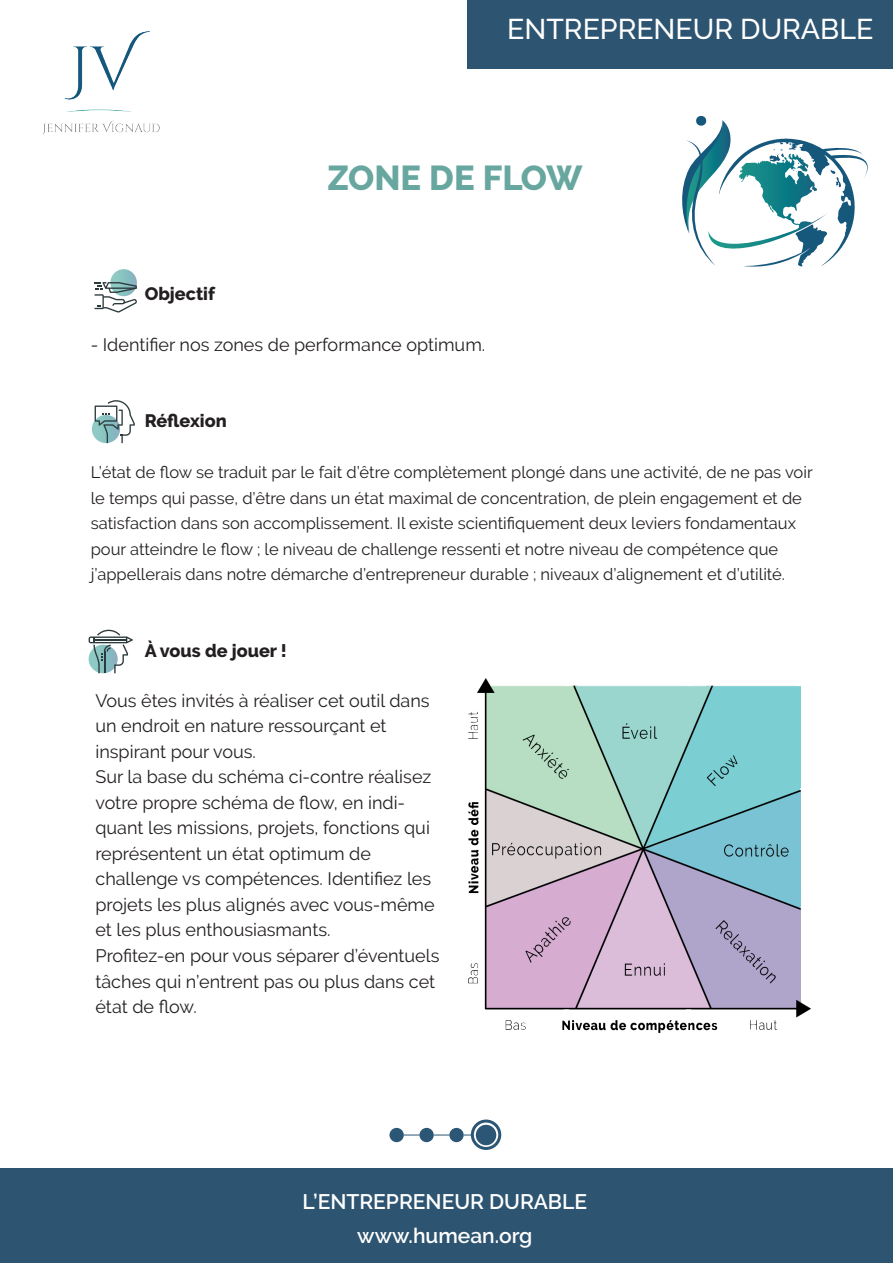
<style>
.page{position:relative;width:893px;height:1263px;background:#fff}
.page>*{position:absolute;margin:0;border:0;box-sizing:border-box;transform-origin:0 0}
.t1{font:800 34.5px "Raleway";color:#68a79f}
.t2{font:500 28.5px "Raleway";color:#fff}
.t3{font:600 21px/34.5px "Raleway";color:#fff;text-align:center}
.t4{font:18px/25.5px "Raleway";color:#231f20}
.t5{font:800 18px "Raleway";color:#231f20}
.t6{font:16.5px/25.5px "Raleway";color:#231f20}
</style>
<div class="page">
<img style="left:42px;top:31px;width:118px;height:103px">
<svg style="left:682px;top:116px;width:186px;height:151px"></svg>
<div style="left:467px;top:0;width:426px;height:69px;background:#2d5471"></div>
<svg style="left:92px;top:415px;width:28px;height:28px"></svg>
<svg style="left:95px;top:400px;width:40px;height:43px"></svg>
<svg style="left:89px;top:630px;width:44px;height:43px"></svg>
<svg style="left:110px;top:269px;width:27px;height:27px"></svg>
<svg style="left:95px;top:282px;width:42px;height:30px"></svg>
<div style="left:0;top:1168px;width:893px;height:95px;background:#2d5471"></div>
<div style="left:476px;top:1125px;width:20px;height:20px;background:#2b5676;border-radius:50%"></div>
<div style="left:449px;top:1128px;width:15px;height:14px;background:#2b5676;border-radius:50%"></div>
<div style="left:389px;top:1128px;width:15px;height:14px;background:#2b5676;border-radius:50%"></div>
<div style="left:419px;top:1128px;width:15px;height:14px;background:#2b5676;border-radius:50%"></div>
<svg style="left:404px;top:1135px;width:16px;height:1px"></svg>
<svg style="left:434px;top:1135px;width:16px;height:1px"></svg>
<div style="left:471px;top:1119px;width:30px;height:31px;border:3px solid #2b5676;border-radius:50%"></div>
<img style="left:468px;top:678px;width:342px;height:355px">
<h2 class="t2" style="left:507px;top:13px;width:367px">ENTREPRENEUR DURABLE</h2>
<h1 class="t1" style="left:327px;top:159px;width:257px">ZONE DE FLOW</h1>
<p class="t5" style="left:145px;top:283px;width:72px">Objectif</p>
<p class="t4" style="left:91px;top:331px;width:396px">- Identifier nos zones de performance optimum.</p>
<p class="t5" style="left:145px;top:410px;width:84px">Réflexion</p>
<p class="t6" style="left:91px;top:459px;width:724px">L’état de flow se traduit par le fait d’être complètement plongé dans une activité, de ne pas voir le temps qui passe, d’être dans un état maximal de concentration, de plein engagement et de satisfaction dans son accomplissement. Il existe scientifiquement deux leviers fondamentaux pour atteindre le flow ; le niveau de challenge ressenti et notre niveau de compétence que j’appellerais dans notre démarche d’entrepreneur durable ; niveaux d’alignement et d’utilité.</p>
<p class="t5" style="left:145px;top:640px;width:144px">À vous de jouer !</p>
<p class="t4" style="left:95px;top:688px;width:345px">Vous êtes invités à réaliser cet outil dans un endroit en nature ressourçant et inspirant pour vous.<br>Sur la base du schéma ci-contre réalisez votre propre schéma de flow, en indi&shy;quant les missions, projets, fonctions qui représentent un état optimum de challenge vs compétences. Identifiez les projets les plus alignés avec vous-même et les plus enthousiasmants.<br>Profitez-en pour vous séparer d’éventuels tâches qui n’entrent pas ou plus dans cet état de flow.</p>
<p class="t3" style="left:303px;top:1184px;width:286px">L’ENTREPRENEUR DURABLE www.humean.org</p>
</div>
